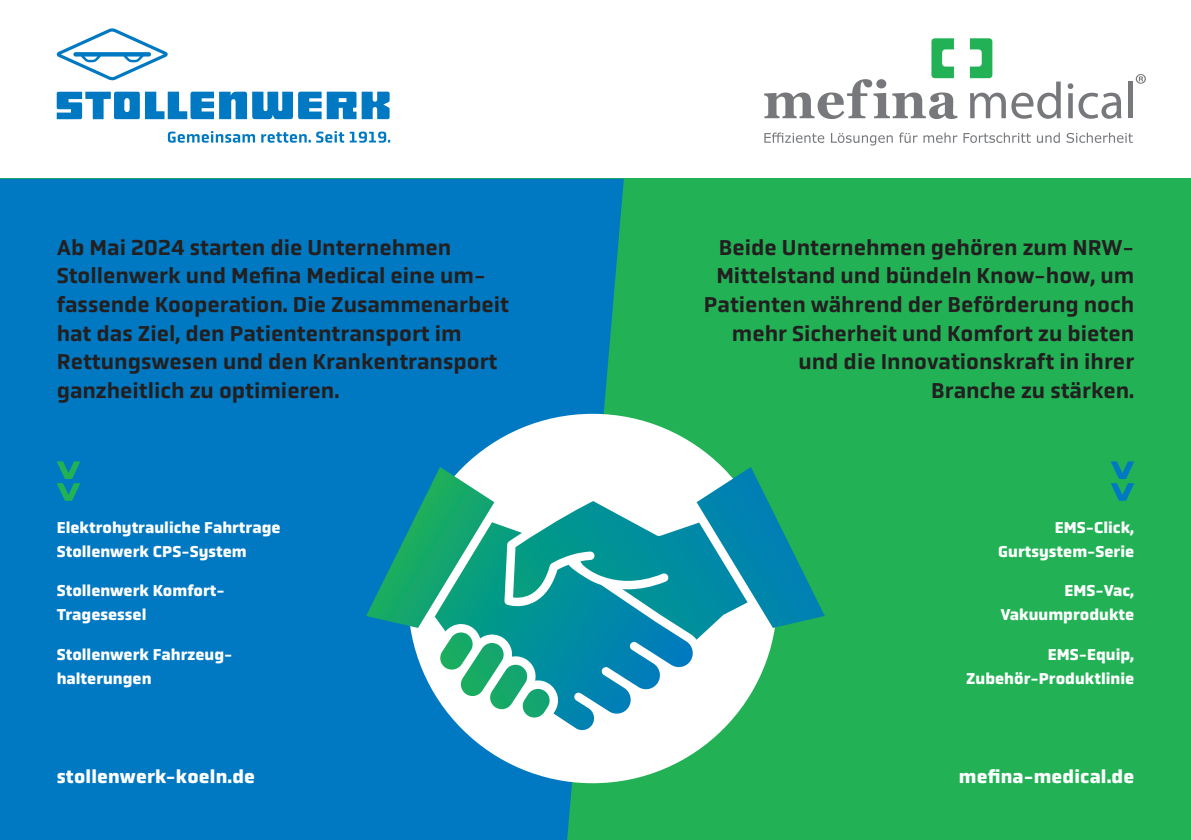
<style>
.page{position:relative;width:1191px;height:840px;background:#fff}
.page>*{position:absolute;margin:0;border:0;box-sizing:border-box;transform-origin:0 0}
.t1{font:500 22px/28.6px "Obvia";color:#231f20}
.t2{font:700 19px "Obvia";letter-spacing:.01em;color:#fff}
.t3{font:700 16px/24px "Obvia";color:#fff}
</style>
<div class="page">
<div style="left:0;top:179px;width:1191px;height:660px;background:#22b255"></div>
<div style="left:0;top:179px;width:624px;height:660px;background:#0079c2"></div>
<svg style="left:57px;top:92px;width:264px;height:27px"></svg>
<svg style="left:327px;top:92px;width:63px;height:27px"></svg>
<svg style="left:57px;top:28px;width:111px;height:52px"></svg>
<svg style="left:168px;top:131px;width:222px;height:12px"></svg>
<svg style="left:970px;top:93px;width:35px;height:25px"></svg>
<svg style="left:1011px;top:81px;width:50px;height:38px"></svg>
<svg style="left:1067px;top:83px;width:54px;height:36px"></svg>
<hr style="left:1128px;top:81px;width:4px;height:37px;background:#76787b">
<svg style="left:1135px;top:74px;width:10px;height:10px"></svg>
<svg style="left:970px;top:38px;width:22px;height:40px"></svg>
<svg style="left:764px;top:38px;width:193px;height:81px"></svg>
<svg style="left:57px;top:461px;width:23px;height:39px"></svg>
<svg style="left:1110px;top:461px;width:24px;height:39px"></svg>
<svg style="left:764px;top:132px;width:368px;height:13px"></svg>
<div style="left:408px;top:413px;width:369px;height:369px;background:#fff;border-radius:50%"></div>
<svg style="left:366px;top:466px;width:459px;height:252px"></svg>
<svg style="left:435px;top:521px;width:259px;height:210px"></svg>
<p class="t1" style="left:57px;top:233px;width:454px">Ab Mai 2024 starten die Unternehmen Stollenwerk und Mefina Medical eine um&shy;fassende Kooperation. Die Zusammenarbeit hat das Ziel, den Patiententransport im Rettungswesen und den Krankentransport ganzheitlich zu optimieren.</p>
<p class="t1" style="left:704px;top:233px;width:432px;text-align:right">Beide Unternehmen gehören zum NRW-Mittelstand und bündeln Know-how, um Patienten während der Beförderung noch mehr Sicherheit und Komfort zu bieten und die Innovationskraft in ihrer<br>Branche zu stärken.</p>
<p class="t3" style="left:57px;top:515px;width:225px">Elektrohytrauliche Fahrtrage<br>Stollenwerk CPS-System</p>
<p class="t3" style="left:57px;top:578px;width:170px">Stollenwerk Komfort-<br>Tragesessel</p>
<p class="t3" style="left:57px;top:641px;width:177px">Stollenwerk Fahrzeug&shy;halterungen</p>
<p class="t3" style="left:998px;top:515px;width:137px;text-align:right">EMS-Click,<br>Gurtsystem-Serie</p>
<p class="t3" style="left:1000px;top:578px;width:135px;text-align:right">EMS-Vac,<br>Vakuumprodukte</p>
<p class="t3" style="left:966px;top:641px;width:169px;text-align:right">EMS-Equip,<br>Zubehör-Produktlinie</p>
<p class="t2" style="left:57px;top:764px;width:200px">stollenwerk-koeln.de</p>
<p class="t2" style="left:959px;top:764px;width:177px">mefina-medical.de</p>
</div>
